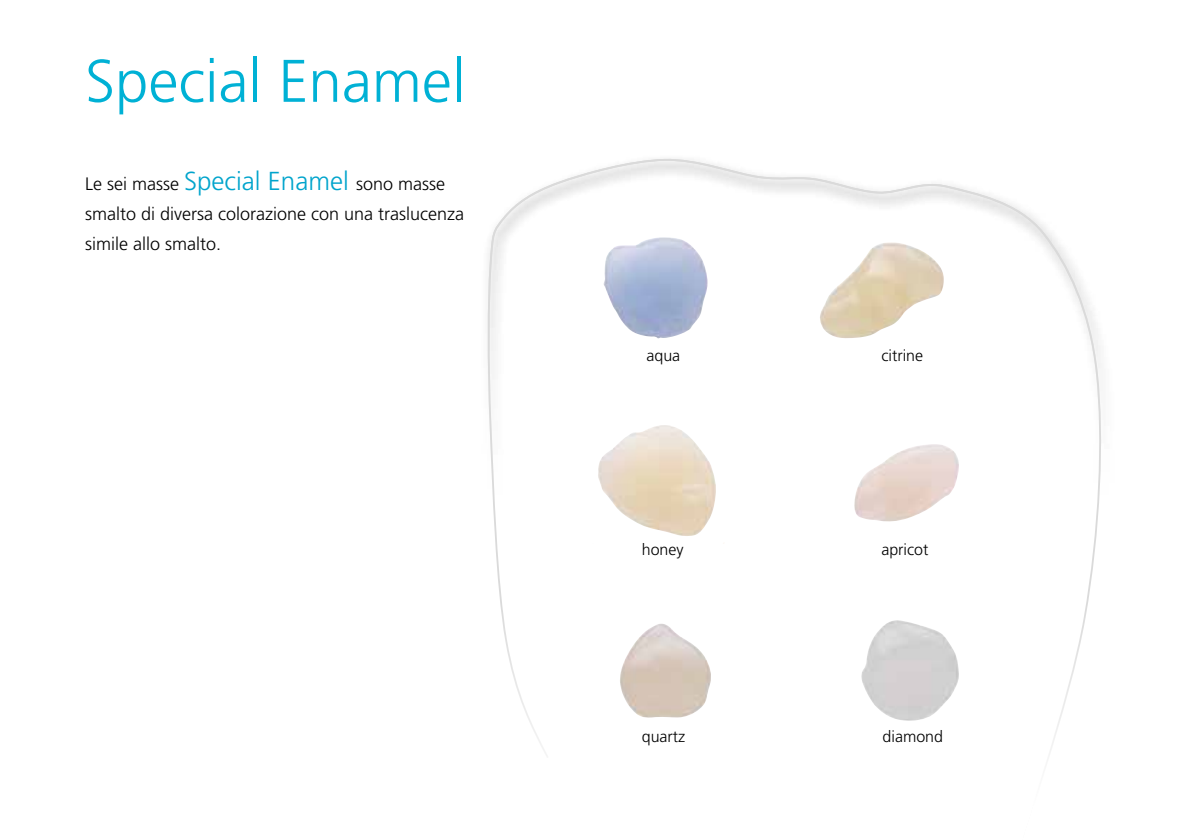
<style>
.page{position:relative;width:1191px;height:840px;background:#fff}
.page>*{position:absolute;margin:0;border:0;box-sizing:border-box;transform-origin:0 0}
.t1{font:300 60px "Frutiger";color:#00b1d5}
.t2{font:300 18px/30px "Frutiger";color:#000}
.t3{font:300 16px "Frutiger";color:#000}
.s1{font-size:26px;color:#00a4cc}
</style>
<div class="page">
<svg style="left:487px;top:158px;width:614px;height:598px"></svg>
<img style="left:603px;top:237px;width:105px;height:101px">
<img style="left:592px;top:425px;width:132px;height:118px">
<img style="left:619px;top:623px;width:93px;height:95px">
<img style="left:853px;top:444px;width:107px;height:78px">
<img style="left:860px;top:620px;width:99px;height:101px">
<img style="left:818px;top:242px;width:125px;height:97px">
<h1 class="t1" style="left:85px;top:47px;width:381px">Special Enamel</h1>
<p class="t2" style="left:85px;top:169px;width:381px">Le sei masse <span class="s1">Special Enamel</span> sono masse smalto di diversa colorazione con una traslucenza simile allo smalto.</p>
<p class="t3" style="left:646px;top:346px;width:35px">aqua</p>
<p class="t3" style="left:881px;top:346px;width:43px">citrine</p>
<p class="t3" style="left:642px;top:540px;width:43px">honey</p>
<p class="t3" style="left:881px;top:540px;width:49px">apricot</p>
<p class="t3" style="left:642px;top:727px;width:45px">quartz</p>
<p class="t3" style="left:882px;top:727px;width:62px">diamond</p>
</div>
